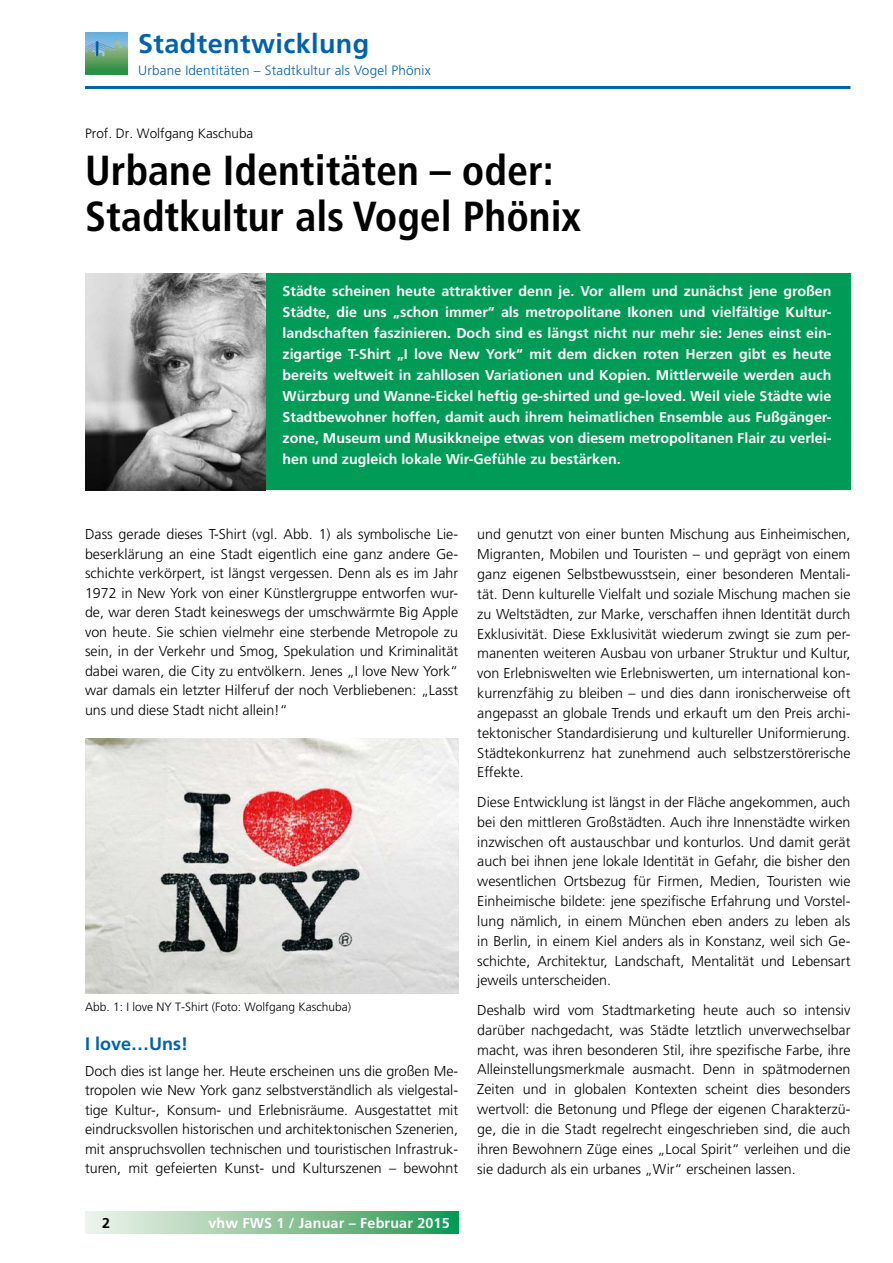
<style>
.page{position:relative;width:893px;height:1263px;background:#fff}
.page>*{position:absolute;margin:0;border:0;box-sizing:border-box;transform-origin:0 0}
.t1{font:700 condensed 42px/46.5px "Frutiger LT";color:#000}
.t2{font:700 27px "Frutiger LT";letter-spacing:.015em;color:#0062ae}
.t3{font:700 18px "Frutiger LT";color:#0062ae}
.t4{font:300 14.25px/19.8px "Frutiger LT";color:#000;text-align:justify}
.t5{font:700 14.25px/21px "Frutiger LT";color:#fff;text-align:justify}
.t6{font:700 14.25px "Frutiger LT";color:#000}
.t7{font:300 13.5px "Frutiger LT";letter-spacing:.015em;color:#0062ae}
.t8{font:300 13.5px "Frutiger CE";color:#000}
.t9{font:300 12px "Frutiger CE";color:#000}
</style>
<div class="page">
<hr style="left:85px;top:86px;width:765px;height:3px;background:#0062ae">
<svg style="left:85px;top:1212px;width:373px;height:21px;background:#8dc69f"></svg>
<img style="left:85px;top:32px;width:42px;height:43px">
<div style="left:85px;top:273px;width:765px;height:217px;background:#009b56"></div>
<img style="left:85px;top:273px;width:181px;height:217px">
<img style="left:85px;top:738px;width:373px;height:255px">
<h2 class="t2" style="left:138px;top:28px;width:233px">Stadtentwicklung</h2>
<p class="t7" style="left:138px;top:62px;width:294px">Urbane Identitäten – Stadtkultur als Vogel Phönix</p>
<p class="t8" style="left:85px;top:126px;width:170px">Prof. Dr. Wolfgang Kaschuba</p>
<h1 class="t1" style="left:85px;top:147px;width:497px">Urbane Identitäten – oder:<br>Stadtkultur als Vogel Phönix</h1>
<p class="t5" style="left:283px;top:281px;width:550px">Städte scheinen heute attraktiver denn je. Vor allem und zunächst jene großen Städte, die uns „schon immer“ als metropolitane Ikonen und vielfältige Kultur&shy;landschaften faszinieren. Doch sind es längst nicht nur mehr sie: Jenes einst ein&shy;zigartige T-Shirt „I love New York“ mit dem dicken roten Herzen gibt es heute bereits weltweit in zahllosen Variationen und Kopien. Mittlerweile werden auch Würzburg und Wanne-Eickel heftig ge-shirted und ge-loved. Weil viele Städte wie Stadtbewohner hoffen, damit auch ihrem heimatlichen Ensemble aus Fußgänger&shy;zone, Museum und Musikkneipe etwas von diesem metropolitanen Flair zu verlei&shy;hen und zugleich lokale Wir-Gefühle zu bestärken.</p>
<p class="t4" style="left:85px;top:525px;width:375px">Dass gerade dieses T-Shirt (vgl. Abb. 1) als symbolische Lie&shy;beserklärung an eine Stadt eigentlich eine ganz andere Ge&shy;schichte verkörpert, ist längst vergessen. Denn als es im Jahr 1972 in New York von einer Künstlergruppe entworfen wur&shy;de, war deren Stadt keineswegs der umschwärmte Big Apple von heute. Sie schien vielmehr eine sterbende Metropole zu sein, in der Verkehr und Smog, Spekulation und Kriminalität dabei waren, die City zu entvölkern. Jenes „I love New York“ war damals ein letzter Hilferuf der noch Verbliebenen: „Lasst uns und diese Stadt nicht allein!“</p>
<p class="t9" style="left:85px;top:1000px;width:268px">Abb. 1: I love NY T-Shirt (Foto: Wolfgang Kaschuba)</p>
<p class="t3" style="left:85px;top:1033px;width:105px">I love…Uns!</p>
<p class="t4" style="left:85px;top:1061px;width:375px">Doch dies ist lange her. Heute erscheinen uns die großen Me&shy;tropolen wie New York ganz selbstverständlich als vielgestal&shy;tige Kultur-, Konsum- und Erlebnisräume. Ausgestattet mit eindrucksvollen historischen und architektonischen Szenerien, mit anspruchsvollen technischen und touristischen Infrastruk&shy;turen, mit gefeierten Kunst- und Kulturszenen – bewohnt</p>
<p class="t6" style="left:102px;top:1214px;width:9px">2</p>
<p class="t5" style="left:208px;top:1212px;width:243px">vhw FWS 1 / Januar – Februar 2015</p>
<p class="t4" style="left:477px;top:525px;width:375px">und genutzt von einer bunten Mischung aus Einheimischen, Migranten, Mobilen und Touristen – und geprägt von einem ganz eigenen Selbstbewusstsein, einer besonderen Mentali&shy;tät. Denn kulturelle Vielfalt und soziale Mischung machen sie zu Weltstädten, zur Marke, verschaffen ihnen Identität durch Exklusivität. Diese Exklusivität wiederum zwingt sie zum per&shy;manenten weiteren Ausbau von urbaner Struktur und Kultur, von Erlebniswelten wie Erlebniswerten, um international kon&shy;kurrenzfähig zu bleiben – und dies dann ironischerweise oft angepasst an globale Trends und erkauft um den Preis archi&shy;tektonischer Standardisierung und kultureller Uniformierung.<br>Städtekonkurrenz hat zunehmend auch selbstzerstörerische Effekte.</p>
<p class="t4" style="left:477px;top:792px;width:375px">Diese Entwicklung ist längst in der Fläche angekommen, auch bei den mittleren Großstädten. Auch ihre Innenstädte wirken inzwischen oft austauschbar und konturlos. Und damit gerät auch bei ihnen jene lokale Identität in Gefahr, die bisher den wesentlichen Ortsbezug für Firmen, Medien, Touristen wie Einheimische bildete: jene spezifische Erfahrung und Vorstel&shy;lung nämlich, in einem München eben anders zu leben als in Berlin, in einem Kiel anders als in Konstanz, weil sich Ge&shy;schichte, Architektur, Landschaft, Mentalität und Lebensart jeweils unterscheiden.</p>
<p class="t4" style="left:477px;top:1000px;width:375px">Deshalb wird vom Stadtmarketing heute auch so intensiv darüber nachgedacht, was Städte letztlich unverwechselbar macht, was ihren besonderen Stil, ihre spezifische Farbe, ihre Alleinstellungsmerkmale ausmacht. Denn in spätmodernen Zeiten und in globalen Kontexten scheint dies besonders wertvoll: die Betonung und Pflege der eigenen Charakterzü&shy;ge, die in die Stadt regelrecht eingeschrieben sind, die auch ihren Bewohnern Züge eines „Local Spirit“ verleihen und die sie dadurch als ein urbanes „Wir“ erscheinen lassen.</p>
</div>
